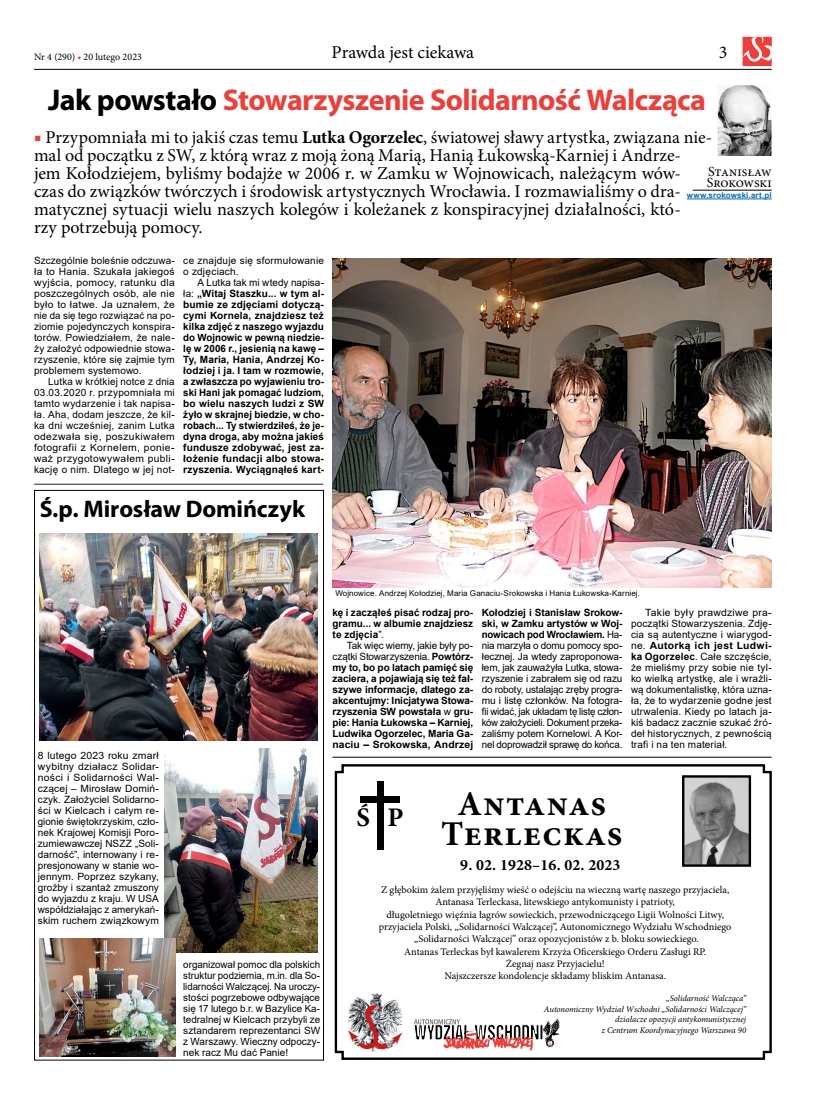
<style>
.page{position:relative;width:820px;height:1106px;background:#fff}
.page>*{position:absolute;margin:0;border:0;box-sizing:border-box;transform-origin:0 0}
.t1{font:700 34.8px/30px "Minion Pro";letter-spacing:.03em;color:#000;text-align:center}
.t2{font:700 30px "Myriad Pro";letter-spacing:-.02em;color:#f13d37}
.t3{font:700 26.9px "Minion Pro";color:#000}
.t4{font:700 24px "Myriad Pro";letter-spacing:-.005em;color:#000}
.t5{font:18px/18px "Minion Pro";letter-spacing:-.005em;color:#000}
.t6{font:700 15.8px "Minion Pro";letter-spacing:.01em;color:#000}
.t7{font:14px/11px "Minion Pro";letter-spacing:-.015em;color:#000}
.t8{font:10.3px/12.3px "Minion Pro";color:#000;text-align:center}
.t9{font:10px/11px "Arial";letter-spacing:.01em;color:#000;text-align:justify}
.t10{font:700 10px/11px "Arial";letter-spacing:.01em;color:#000;text-align:justify}
.t11{font:10px/11px "Arial";letter-spacing:.01em;color:#000;text-align:justify;scale:1.04 1}
.t12{font:10px "Minion Pro";color:#000}
.t13{font:italic 8.7px/10.4px "Minion Pro";letter-spacing:-.005em;color:#000;text-align:right}
.t14{font:8px "Arial";letter-spacing:.01em;color:#000}
.t15{font:700 8px "Arial";letter-spacing:.015em;color:#006eb7}
.s1{color:#f13d37}
.s2{color:#000}
.s3{font-weight:700}
.s4{font-weight:400}
</style>
<div class="page">
<hr style="left:692px;top:190px;width:79px;height:1px;background:#000">
<hr style="left:686px;top:198px;width:85px;height:1px;background:#006eb7">
<img style="left:717px;top:85px;width:54px;height:71px">
<img style="left:332px;top:258px;width:439px;height:329px">
<svg style="left:334px;top:764px;width:437px;height:296px"></svg>
<img style="left:348px;top:993px;width:53px;height:58px">
<div style="left:377px;top:781px;width:6px;height:69px;background:#000"></div>
<div style="left:360px;top:796px;width:40px;height:6px;background:#000"></div>
<svg style="left:413px;top:1017px;width:147px;height:33px"></svg>
<img style="left:684px;top:778px;width:63px;height:85px">
<div style="left:681px;top:775px;width:69px;height:91px;border:2px solid #000"></div>
<hr style="left:332px;top:756px;width:439px;height:1px;background:#000">
<div style="left:34px;top:490px;width:290px;height:570px;border:1px solid #000"></div>
<hr style="left:34px;top:483px;width:289px;height:1px;background:#2a2a2a">
<img style="left:40px;top:533px;width:277px;height:208px">
<img style="left:164px;top:749px;width:153px;height:204px">
<img style="left:40px;top:938px;width:136px;height:118px">
<hr style="left:34px;top:69px;width:737px;height:1px;background:#000">
<svg style="left:742px;top:37px;width:29px;height:29px"></svg>
<p class="t12" style="left:34px;top:50px;width:109px">Nr 4 (290) <span class="s1">•</span> 20 lutego 2023</p>
<h3 class="t5" style="left:331px;top:43px;width:144px">Prawda jest ciekawa</h3>
<h3 class="t5" style="left:718px;top:43px;width:10px">3</h3>
<h2 class="t2" style="left:48px;top:80px;width:659px"><span class="s2">Jak powstało</span> Stowarzyszenie Solidarność Walcząca</h2>
<p class="t5" style="left:34px;top:128px;width:679px"><span class="s1">■</span> Przypomniała mi to jakiś czas temu <span class="s3">Lutka Ogorzelec</span>, światowej sławy artystka, związana nie&shy;mal od początku z SW, z którą wraz z moją żoną Marią, Hanią Łukowską-Karniej i Andrze&shy;jem Kołodziejem, byliśmy bodajże w 2006 r. w Zamku w Wojnowicach, należącym wów&shy;czas do związków twórczych i środowisk artystycznych Wrocławia. I rozmawialiśmy o dra&shy;matycznej sytuacji wielu naszych kolegów i koleżanek z konspiracyjnej działalności, któ-<br>rzy potrzebują pomocy.</p>
<h3 class="t7" style="left:706px;top:166px;width:66px">Stanisław<br>Srokowski</h3>
<p class="t15" style="left:686px;top:190px;width:86px">www.srokowski.art.pl</p>
<p class="t9" style="left:34px;top:255px;width:142px">Szczególnie boleśnie odczuwa&shy;ła to Hania. Szukała jakiegoś wyjścia, pomocy, ratunku dla poszczególnych osób, ale nie było to łatwe. Ja uznałem, że nie da się tego rozwiązać na po&shy;ziomie pojedynczych konspira&shy;torów. Powiedziałem, że nale&shy;ży założyć odpowiednie stowa&shy;rzyszenie, które się zajmie tym problemem systemowo.</p>
<p class="t9" style="left:34px;top:376px;width:142px;text-indent:14px">Lutka w krótkiej notce z dnia 03.03.2020 r. przypomniała mi tamto wydarzenie i tak napisa&shy;ła. Aha, dodam jeszcze, że kil&shy;ka dni wcześniej, zanim Lutka odezwała się, poszukiwałem fotografii z Kornelem, ponie&shy;waż przygotowywałem publi&shy;kację o nim. Dlatego w jej not-</p>
<p class="t9" style="left:183px;top:255px;width:142px">ce znajduje się sformułowanie o zdjęciach.</p>
<p class="t10" style="left:183px;top:277px;width:142px;text-indent:14px"><span class="s4">A Lutka tak mi wtedy napisa&shy;ła:</span> „Witaj Staszku... w tym al&shy;bumie ze zdjęciami dotyczą&shy;cymi Kornela, znajdziesz też kilka zdjęć z naszego wyjazdu do Wojnowic w pewną niedzie&shy;lę w 2006 r., jesienią na kawę – Ty, Maria, Hania, Andrzej Ko&shy;łodziej i ja. I tam w rozmowie, a zwłaszcza po wyjawieniu tro&shy;ski Hani jak pomagać ludziom, bo wielu naszych ludzi z SW żyło w skrajnej biedzie, w cho&shy;robach... Ty stwierdziłeś, że je&shy;dyna droga, aby można jakieś fundusze zdobywać, jest za&shy;łożenie fundacji albo stowa&shy;rzyszenia. Wyciągnąłeś kart-</p>
<h3 class="t4" style="left:40px;top:493px;width:267px">Ś.p. Mirosław Domińczyk</h3>
<p class="t11" style="left:38px;top:750px;width:118px">8 lutego 2023 roku zmarł wybitny działacz Solidar&shy;ności i Solidarności Wal&shy;czącej – Mirosław Domiń&shy;czyk. Założyciel Solidarno&shy;ści w Kielcach i całym re&shy;gionie świętokrzyskim, czło&shy;nek Krajowej Komisji Poro&shy;zumiewawczej NSZZ „Soli&shy;darność”, internowany i re&shy;presjonowany w stanie wo&shy;jennym. Poprzez szykany, groźby i szantaż zmuszony do wyjazdu z kraju. W USA współdziałając z amerykań&shy;skim ruchem związkowym</p>
<p class="t14" style="left:335px;top:588px;width:306px">Wojnowice. Andrzej Kołodziej, Maria Ganaciu-Srokowska i Hania Łukowska-Karniej.</p>
<p class="t10" style="left:332px;top:607px;width:142px">kę i zacząłeś pisać rodzaj pro&shy;gramu... w albumie znajdziesz te zdjęcia<span class="s4">”.</span></p>
<p class="t10" style="left:332px;top:640px;width:142px;text-indent:14px"><span class="s4">Tak więc wiemy, jakie były po&shy;czątki Stowarzyszenia.</span> Powtórz&shy;my to, bo po latach pamięć się zaciera, a pojawiają się też fał&shy;szywe informacje, dlatego za&shy;akcentujmy: Inicjatywa Stowa&shy;rzyszenia SW powstała <span class="s4">w</span> gru&shy;pie: Hania Łukowska – Karniej, Ludwika Ogorzelec, Maria Ga&shy;naciu – Srokowska, Andrzej</p>
<p class="t9" style="left:481px;top:607px;width:142px"><span class="s3">Kołodziej i Stanisław Srokow&shy;ski, w Zamku artystów w Woj&shy;nowicach pod Wrocławiem.</span> Ha&shy;nia marzyła o domu pomocy spo&shy;łecznej. Ja wtedy zaproponowa&shy;łem, jak zauważyła Lutka, stowa&shy;rzyszenie i zabrałem się od razu do roboty, ustalając zręby progra&shy;mu i listę członków. Na fotogra&shy;fii widać, jak układam tę listę człon&shy;ków założycieli. Dokument przeka&shy;zaliśmy potem Kornelowi. A Kor&shy;nel doprowadził sprawę do końca.</p>
<p class="t11" style="left:630px;top:607px;width:137px;text-indent:14px">Takie były prawdziwe pra&shy;początki Stowarzyszenia. Zdję&shy;cia są autentyczne i wiarygod&shy;ne. <span class="s3">Autorką ich jest Ludwi&shy;ka Ogorzelec</span>. Całe szczęście, że mieliśmy przy sobie nie tyl&shy;ko wielką artystkę, ale i wrażli&shy;wą dokumentalistkę, która uzna&shy;ła, że to wydarzenie godne jest utrwalenia. Kiedy po latach ja&shy;kiś badacz zacznie szukać źró&shy;deł historycznych, z pewnością trafi i na ten materiał.</p>
<h3 class="t6" style="left:506px;top:710px;width:179px">31. X. 1935 – 28. XII. 2022</h3>
<p class="t9" style="left:183px;top:959px;width:138px">organizował pomoc dla polskich struktur podziemia, m.in. dla So&shy;lidarności Walczącej. Na uroczy&shy;stości pogrzebowe odbywające się 17 lutego b.r. w Bazylice Ka&shy;tedralnej w Kielcach przybyli ze sztandarem reprezentanci SW z Warszawy. Wieczny odpoczy&shy;nek racz Mu dać Panie!</p>
<h3 class="t3" style="left:356px;top:799px;width:49px">Ś P</h3>
<h1 class="t1" style="left:441px;top:788px;width:183px">Antanas<br>Terleckas</h1>
<h3 class="t6" style="left:460px;top:853px;width:161px">9. 02. 1928–16. 02. 2023</h3>
<p class="t8" style="left:379px;top:883px;width:354px">Z głębokim żalem przyjęliśmy wieść o odejściu na wieczną wartę naszego przyjaciela, Antanasa Terleckasa, litewskiego antykomunisty i patrioty,<br>długoletniego więźnia łagrów sowieckich, przewodniczącego Ligii Wolności Litwy, przyjaciela Polski, „Solidarności Walczącej”, Autonomicznego Wydziału Wschodniego „Solidarności Walczącej” oraz opozycjonistów z b. bloku sowieckiego.<br>Antanas Terleckas był kawalerem Krzyża Oficerskiego Orderu Zasługi RP.<br>Żegnaj nasz Przyjacielu!<br>Najszczersze kondolencje składamy bliskim Antanasa.</p>
<p class="t13" style="left:543px;top:993px;width:203px">„Solidarność Walcząca”<br>Autonomiczny Wydział Wschodni „Solidarności Walczącej” działacze opozycji antykomunistycznej</p>
<p class="t13" style="left:601px;top:1025px;width:146px">z Centrum Koordynacyjnego Warszawa 90</p>
</div>
